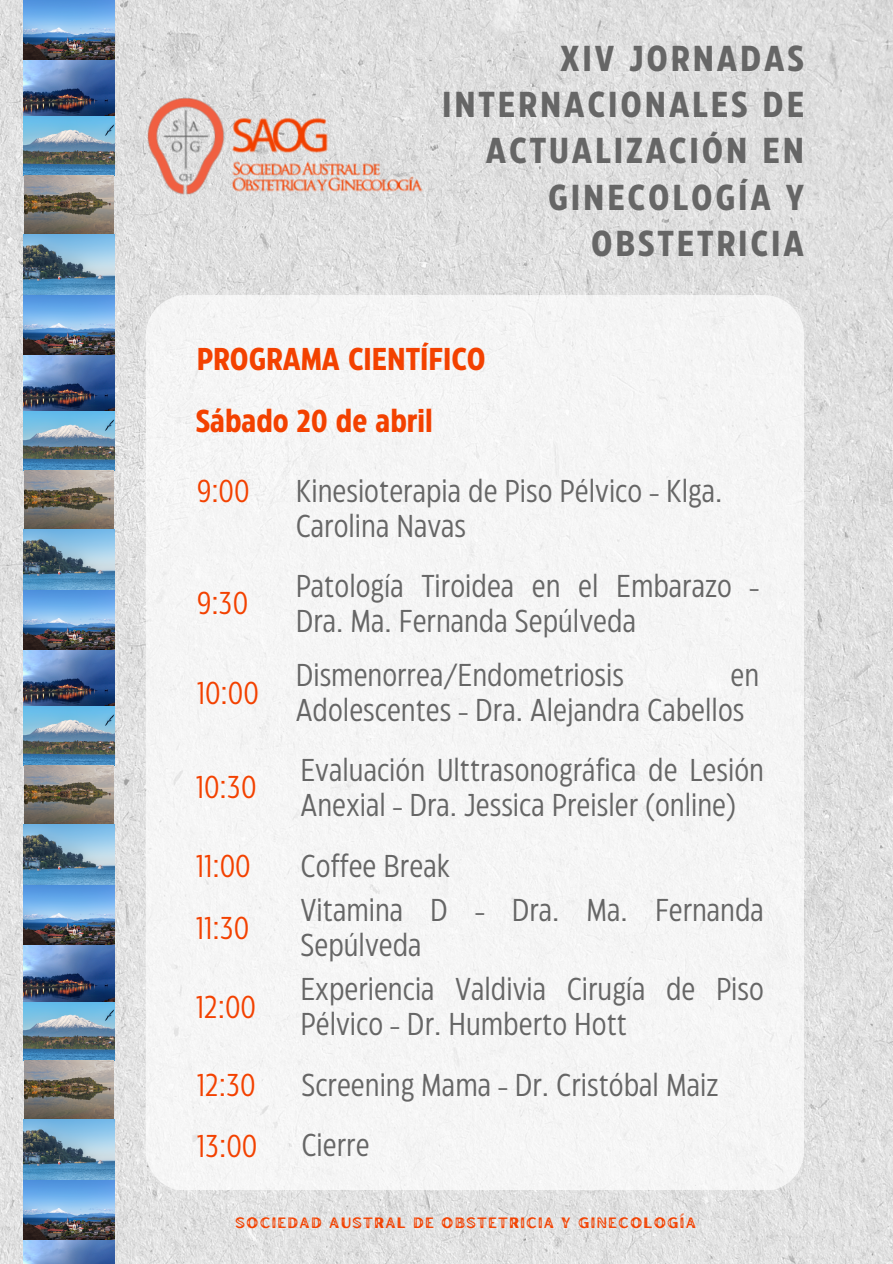
<style>
.page{position:relative;width:893px;height:1264px;background:#fff}
.page>*{position:absolute;margin:0;border:0;box-sizing:border-box;transform-origin:0 0}
.t1{font:700 36px/46.2px "Eastman Condensed";letter-spacing:.08em;color:#666;text-align:right}
.t2{font:31.5px/34.8px "Eastman Condensed";color:#666}
.t3{font:31.5px "Eastman Condensed";color:#f34100}
.t4{font:700 31.5px "Eastman Condensed";color:#f34100}
.t5{font:15px "Hertical Sans Texture";letter-spacing:.08em;color:#f34100}
</style>
<div class="page">
<img style="left:0;top:0;width:892px;height:1263px">
<div style="left:146px;top:295px;width:658px;height:894px;background:#f5f5f5;border-radius:41px"></div>
<img style="left:23px;top:0;width:92px;height:175px">
<img style="left:24px;top:175px;width:89px;height:59px">
<img style="left:23px;top:234px;width:92px;height:236px">
<img style="left:24px;top:470px;width:89px;height:59px">
<img style="left:23px;top:529px;width:92px;height:236px">
<img style="left:24px;top:765px;width:89px;height:59px">
<img style="left:23px;top:824px;width:92px;height:236px">
<img style="left:24px;top:1060px;width:89px;height:59px">
<img style="left:23px;top:1119px;width:92px;height:144px">
<img style="left:147px;top:90px;width:276px;height:122px">
<h4 class="t1" style="left:442px;top:38px;width:363px">XIV JORNADAS<br>INTERNACIONALES DE<br>ACTUALIZACIÓN EN<br>GINECOLOGÍA Y<br>OBSTETRICIA</h4>
<h3 class="t4" style="left:197px;top:346px;width:290px">PROGRAMA CIENTÍFICO</h3>
<h4 class="t4" style="left:196px;top:408px;width:238px">Sábado 20 de abril</h4>
<p class="t3" style="left:197px;top:479px;width:54px">9:00</p>
<p class="t3" style="left:197px;top:591px;width:53px">9:30</p>
<p class="t3" style="left:197px;top:680px;width:64px">10:00</p>
<h4 class="t3" style="left:196px;top:775px;width:62px">10:30</h4>
<p class="t2" style="left:296px;top:475px;width:428px">Kinesioterapia de Piso Pélvico - Klga.<br>Carolina Navas</p>
<p class="t2" style="left:296px;top:570px;width:465px">Patología Tiroidea en el Embarazo -<br>Dra. Ma. Fernanda Sepúlveda</p>
<p class="t2" style="left:296px;top:659px;width:330px">Dismenorrea/Endometriosis</p>
<p class="t2" style="left:296px;top:659px;width:465px;text-indent:434px">en<br>Adolescentes - Dra. Alejandra Cabellos</p>
<h4 class="t2" style="left:300px;top:754px;width:465px">Evaluación Ulttrasonográfica de Lesión<br>Anexial - Dra. Jessica Preisler (online)</h4>
<h4 class="t3" style="left:196px;top:853px;width:56px">11:00</h4>
<h4 class="t2" style="left:300px;top:850px;width:151px">Coffee Break</h4>
<h4 class="t3" style="left:196px;top:915px;width:55px">11:30</h4>
<h4 class="t2" style="left:300px;top:894px;width:465px">Vitamina D - Dra. Ma. Fernanda<br>Sepúlveda</h4>
<h4 class="t3" style="left:196px;top:994px;width:62px">12:00</h4>
<h4 class="t2" style="left:300px;top:973px;width:465px">Experiencia Valdivia Cirugía de Piso<br>Pélvico - Dr. Humberto Hott</h4>
<h4 class="t3" style="left:197px;top:1073px;width:60px">12:30</h4>
<h4 class="t2" style="left:301px;top:1069px;width:418px">Screening Mama - Dr. Cristóbal Maiz</h4>
<h4 class="t3" style="left:197px;top:1133px;width:62px">13:00</h4>
<h4 class="t2" style="left:301px;top:1129px;width:70px">Cierre</h4>
<h2 class="t5" style="left:235px;top:1212px;width:462px">SOCIEDAD AUSTRAL DE OBSTETRICIA Y GINECOLOGÍA</h2>
</div>
